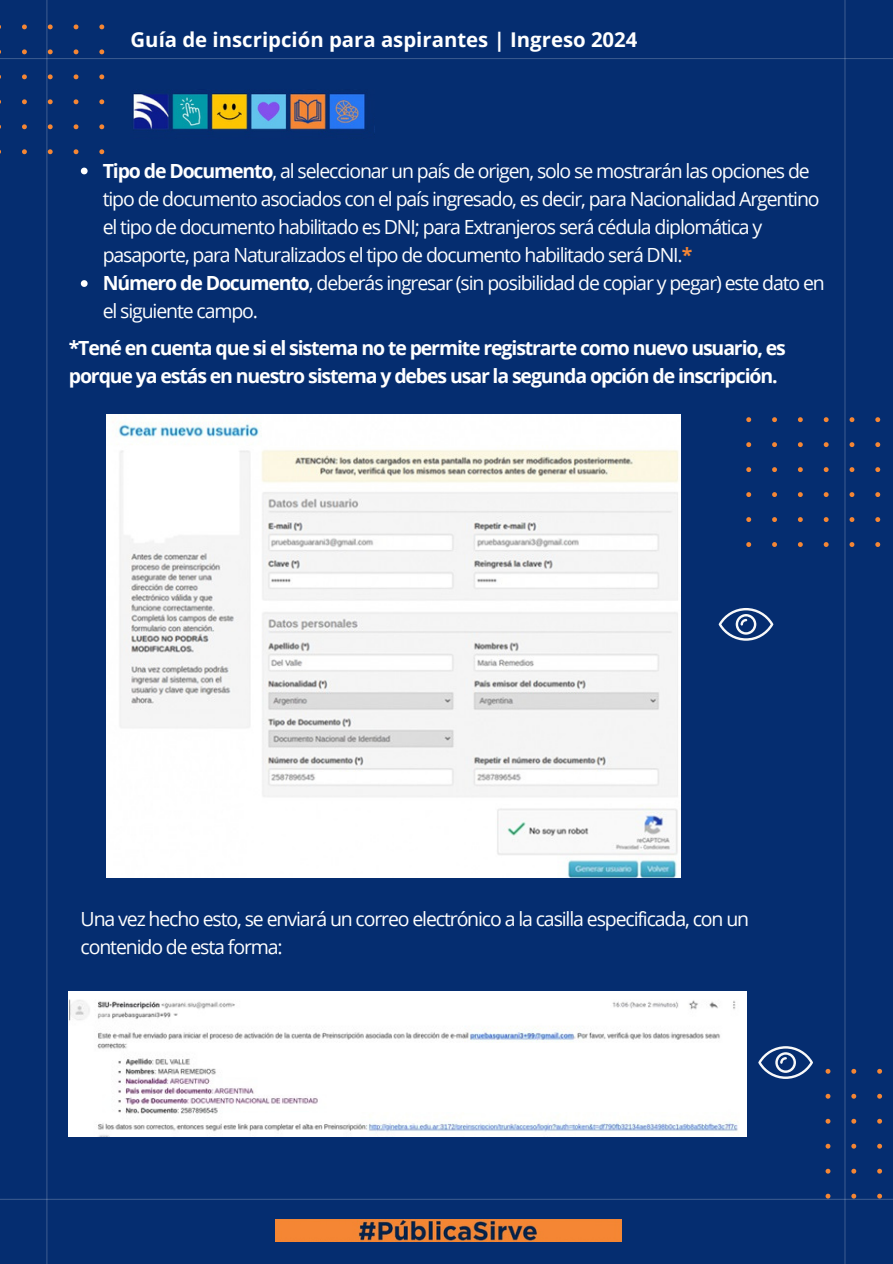
<style>
.page{position:relative;width:893px;height:1264px;background:#fff}
.page>*{position:absolute;margin:0;border:0;box-sizing:border-box;transform-origin:0 0}
.t1{font:700 20.4px "Open Sans";color:#fff}
.t2{font:19.5px/28.2px "Open Sans";letter-spacing:-.06em;color:#fff}
.t3{font:700 19.5px/28.2px "Open Sans";letter-spacing:-.06em;color:#fff}
.s1{font-weight:700}
.s2{font-weight:700;color:#f58634}
</style>
<div class="page">
<div style="left:0;top:0;width:892px;height:1263px;background:#052d70"></div>
<hr style="left:0;top:58px;width:892px;height:1px;background:#fff">
<hr style="left:0;top:1198px;width:892px;height:1px;background:#fff">
<hr style="left:46px;top:0;width:1px;height:1263px;background:#fff">
<hr style="left:844px;top:0;width:1px;height:1263px;background:#fff">
<svg style="left:825px;top:1068px;width:58px;height:130px"></svg>
<svg style="left:0;top:24px;width:104px;height:130px"></svg>
<svg style="left:746px;top:417px;width:135px;height:130px"></svg>
<svg style="left:718px;top:608px;width:55px;height:32px"></svg>
<img style="left:69px;top:991px;width:677px;height:145px">
<svg style="left:758px;top:1046px;width:55px;height:32px"></svg>
<img style="left:106px;top:414px;width:574px;height:463px">
<svg style="left:81px;top:168px;width:7px;height:6px"></svg>
<svg style="left:81px;top:280px;width:7px;height:7px"></svg>
<img style="left:276px;top:1219px;width:345px;height:22px">
<img style="left:133px;top:93px;width:242px;height:39px">
<p class="t1" style="left:130px;top:25px;width:508px">Guía de inscripción para aspirantes | Ingreso 2024</p>
<p class="t2" style="left:103px;top:156px;width:718px"><span class="s1">Tipo de Documento</span>, al seleccionar un país de origen, solo se mostrarán las opciones de tipo de documento asociados con el país ingresado, es decir, para Nacionalidad Argentino el tipo de documento habilitado es DNI; para Extranjeros será cédula diplomática y pasaporte, para Naturalizados el tipo de documento habilitado será DNI.<span class="s2">*</span></p>
<p class="t2" style="left:103px;top:268px;width:723px"><span class="s1">Número de Documento</span>, deberás ingresar (sin posibilidad de copiar y pegar) este dato en el siguiente campo.</p>
<p class="t3" style="left:69px;top:333px;width:718px">*Tené en cuenta que si el sistema no te permite registrarte como nuevo usuario, es porque ya estás en nuestro sistema y debes usar la segunda opción de inscripción.</p>
<p class="t2" style="left:81px;top:904px;width:670px">Una vez hecho esto, se enviará un correo electrónico a la casilla especificada, con un contenido de esta forma:</p>
</div>
